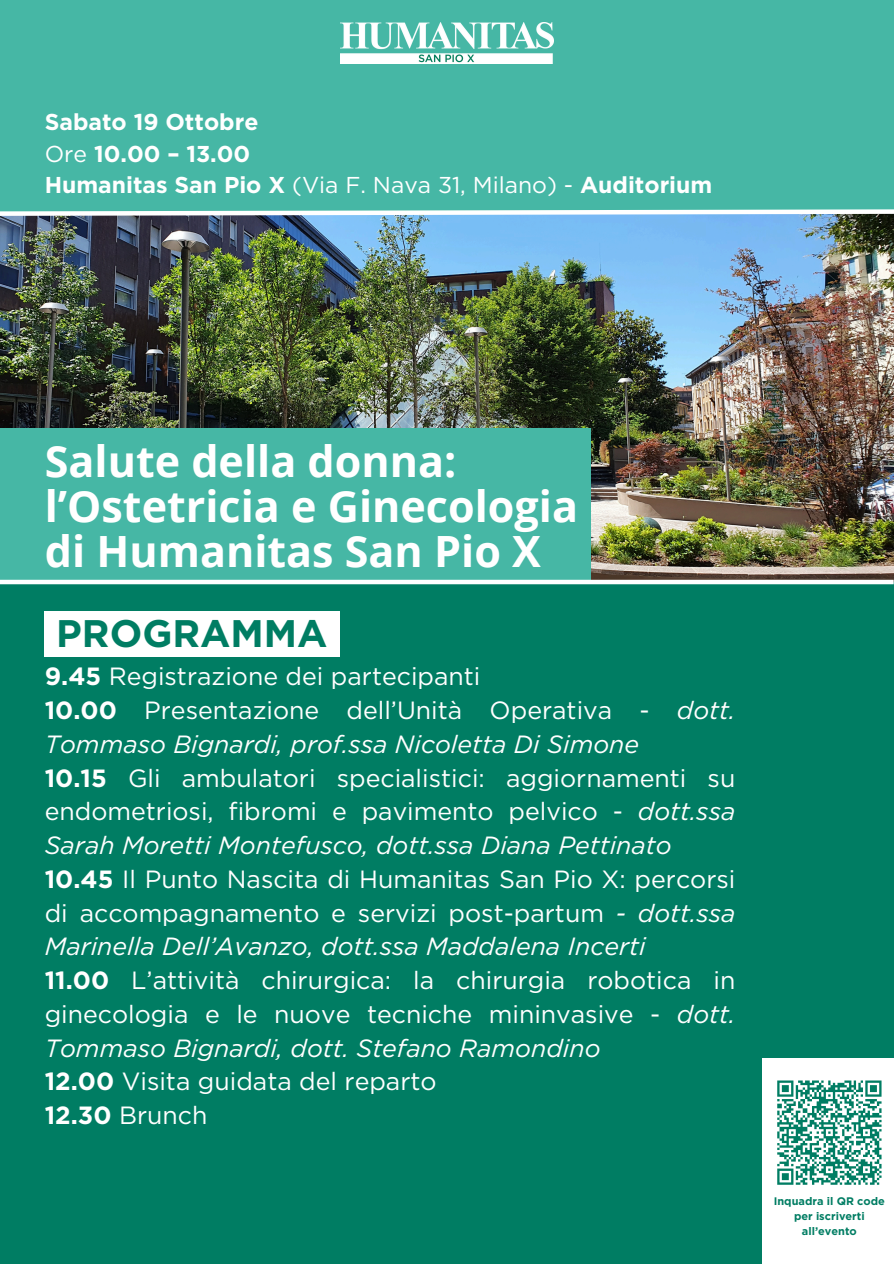
<style>
.page{position:relative;width:894px;height:1264px;background:#fff}
.page>*{position:absolute;margin:0;border:0;box-sizing:border-box;transform-origin:0 0}
.t1{font:700 43.05px/44.8px "Open Sans";color:#fff}
.t2{font:700 38.4px "Gotham";color:#007d63}
.t3{font:24.9px/33.8px "Gotham";color:#fff}
.t4{font:700 22.95px/31.5px "Gotham";color:#fff}
.t5{font:700 10.95px "Gotham";color:#007d63}
.s1{font-weight:400}
.s2{font-weight:700}
.s3{font-style:italic}
</style>
<div class="page">
<div style="left:0;top:0;width:893px;height:1263px;background:#007d63"></div>
<div style="left:0;top:0;width:892px;height:211px;background:#46b7a5"></div>
<img style="left:0;top:218px;width:893px;height:361px">
<svg style="left:0;top:207px;width:893px;height:11px"></svg>
<img style="left:340px;top:22px;width:213px;height:42px">
<div style="left:45px;top:611px;width:295px;height:46px;background:#fff"></div>
<div style="left:762px;top:1058px;width:131px;height:205px;background:#fff"></div>
<svg style="left:777px;top:1080px;width:105px;height:105px"></svg>
<div style="left:0;top:429px;width:590px;height:153px;background:#46b7a5"></div>
<div style="left:0;top:579px;width:893px;height:5px;background:#fff"></div>
<p class="t4" style="left:45px;top:106px;width:668px">Sabato 19 Ottobre<br><span class="s1">Ore</span> 10.00 – 13.00<br>Humanitas San Pio X <span class="s1">(Via F. Nava 31, Milano) -</span> Auditorium</p>
<p class="t1" style="left:45px;top:438px;width:534px">Salute della donna: l’Ostetricia e Ginecologia di Humanitas San Pio X</p>
<p class="t2" style="left:56px;top:610px;width:273px">PROGRAMMA</p>
<p class="t3" style="left:45px;top:659px;width:692px"><span class="s2">9.45</span> Registrazione dei partecipanti<br><span class="s2">10.00</span> Presentazione dell’Unità Operativa - <span class="s3">dott.<br>Tommaso Bignardi, prof.ssa Nicoletta Di Simone<br></span><span class="s2">10.15</span> Gli ambulatori specialistici: aggiornamenti su endometriosi, fibromi e pavimento pelvico - <span class="s3">dott.ssa Sarah Moretti Montefusco, dott.ssa Diana Pettinato </span><span class="s2">10.45</span> Il Punto Nascita di Humanitas San Pio X: percorsi di accompagnamento e servizi post-partum <span class="s3">- dott.ssa Marinella Dell’Avanzo, dott.ssa Maddalena Incerti<br></span><span class="s2">11.00</span> L’attività chirurgica: la chirurgia robotica in ginecologia e le nuove tecniche mininvasive - <span class="s3">dott.<br>Tommaso Bignardi, dott. Stefano Ramondino<br></span><span class="s2">12.00</span> Visita guidata del reparto<br><span class="s2">12.30</span> Brunch</p>
<h1 class="t5" style="left:773px;top:1194px;width:113px">Inquadra il QR code</h1>
<h2 class="t5" style="left:793px;top:1209px;width:72px">per iscriverti</h2>
<p class="t5" style="left:801px;top:1223px;width:56px">all’evento</p>
</div>
